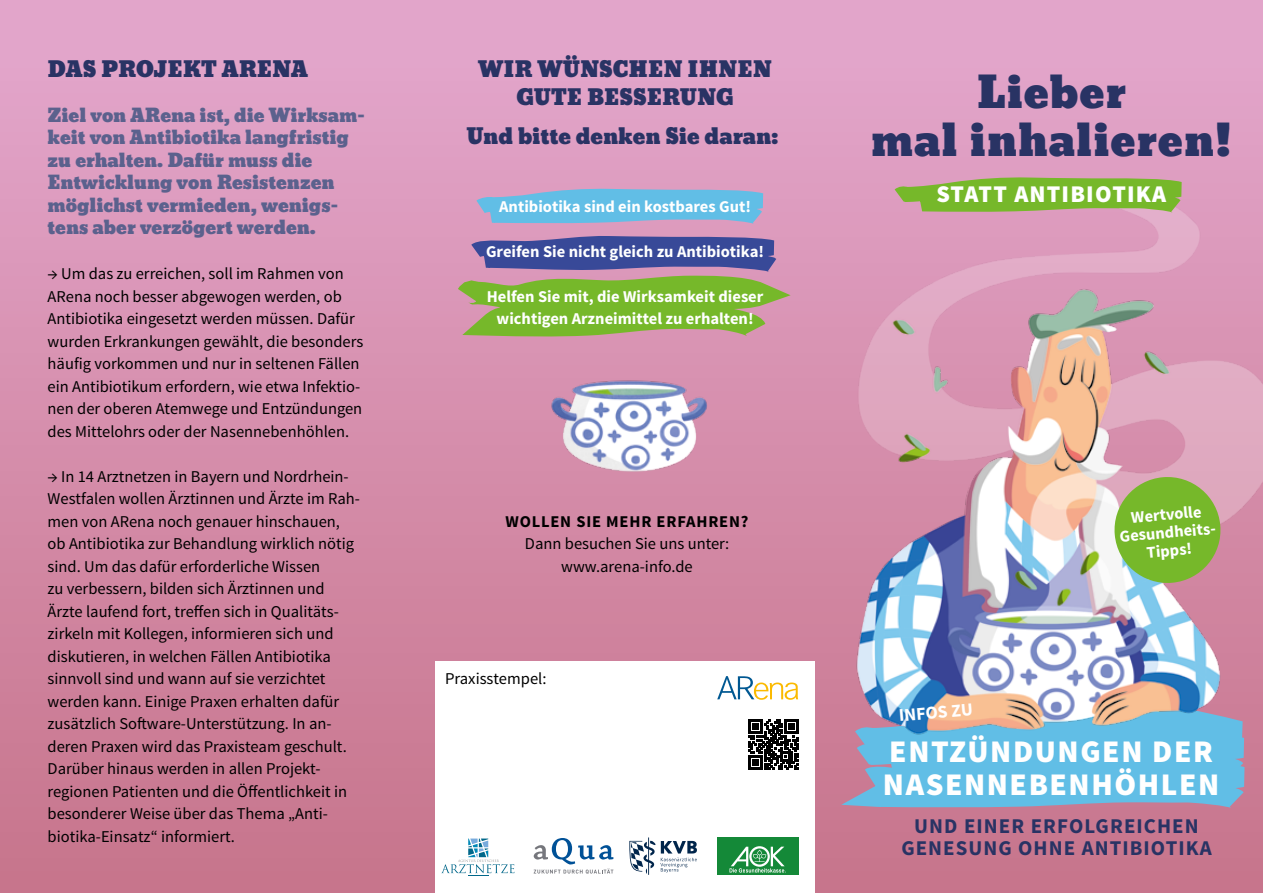
<style>
.page{position:relative;width:1263px;height:893px;background:#fff}
.page>*{position:absolute;margin:0;border:0;box-sizing:border-box;transform-origin:0 0}
.t1{font:42px/48px "Bevan";letter-spacing:.02em;color:#293364;text-align:center}
.t2{font:900 31.5px/33px "Source Sans Pro";letter-spacing:.05em;color:#fff}
.t3{font:900 24px "Source Sans Pro";letter-spacing:.05em;color:#fff}
.t4{font:21px/28.5px "Bevan";color:#293364;text-align:center}
.t5{font:700 21px/22.5px "Source Sans Pro";letter-spacing:.05em;color:#293364;text-align:center}
.t6{font:18px/22.5px "Bevan";color:#5b618d}
.t7{font:700 18px "Source Sans Pro";color:#fff}
.t8{font:16.5px/22.5px "Source Sans Pro";color:#000}
.t9{font:700 16.5px/18px "Source Sans Pro";color:#fff;text-align:center}
.t10{font:700 16.5px "Source Sans Pro";letter-spacing:.05em;color:#000}
</style>
<div class="page">
<div style="left:0;top:0;width:1263px;height:893px;background:linear-gradient(to bottom,#e4a8ce,#c7748a)"></div>
<svg style="left:419px;top:180px;width:423px;height:178px;background:#a5999c"></svg>
<div style="left:435px;top:662px;width:380px;height:231px;background:#fff"></div>
<img style="left:851px;top:189px;width:412px;height:487px">
<svg style="left:855px;top:169px;width:394px;height:58px;background:#b8a789"></svg>
<img style="left:535px;top:363px;width:186px;height:135px">
<svg style="left:1112px;top:475px;width:111px;height:110px;background:#91b756"></svg>
<svg style="left:717px;top:676px;width:546px;height:152px"></svg>
<div style="left:717px;top:837px;width:81px;height:38px;background:#148938"></div>
<svg style="left:729px;top:846px;width:56px;height:27px"></svg>
<svg style="left:534px;top:838px;width:79px;height:36px"></svg>
<svg style="left:441px;top:838px;width:73px;height:38px"></svg>
<svg style="left:629px;top:837px;width:68px;height:38px"></svg>
<p class="t4" style="left:48px;top:55px;width:262px">DAS PROJEKT ARENA</p>
<p class="t6" style="left:48px;top:104px;width:319px">Ziel von ARena ist, die Wirksam&shy;keit von Antibiotika langfristig zu erhalten. Dafür muss die<br>Entwicklung von Resistenzen möglichst vermieden, wenigs&shy;tens aber verzögert werden.</p>
<p class="t8" style="left:48px;top:263px;width:317px">→ Um das zu erreichen, soll im Rahmen von ARena noch besser abgewogen werden, ob Antibiotika eingesetzt werden müssen. Dafür wurden Erkrankungen gewählt, die besonders häufig vorkommen und nur in seltenen Fällen ein Antibiotikum erfordern, wie etwa Infektio&shy;nen der oberen Atemwege und Entzündungen des Mittelohrs oder der Nasennebenhöhlen.</p>
<p class="t8" style="left:48px;top:465px;width:314px">→ In 14 Arztnetzen in Bayern und Nordrhein-Westfalen wollen Ärztinnen und Ärzte im Rah&shy;men von ARena noch genauer hinschauen, ob Antibiotika zur Behandlung wirklich nötig sind. Um das dafür erforderliche Wissen<br>zu verbessern, bilden sich Ärztinnen und Ärzte laufend fort, treffen sich in Qualitäts&shy;zirkeln mit Kollegen, informieren sich und diskutieren, in welchen Fällen Antibiotika sinnvoll sind und wann auf sie verzichtet werden kann. Einige Praxen erhalten dafür zusätzlich Software-Unterstützung. In an&shy;deren Praxen wird das Praxisteam geschult.<br>Darüber hinaus werden in allen Projekt&shy;regionen Patienten und die Öffentlichkeit in besonderer Weise über das Thema „Anti&shy;biotika-Einsatz“ informiert.</p>
<p class="t4" style="left:478px;top:55px;width:295px">WIR WÜNSCHEN IHNEN<br>GUTE BESSERUNG</p>
<p class="t4" style="left:466px;top:122px;width:314px">Und bitte denken Sie daran:</p>
<p class="t9" style="left:499px;top:198px;width:253px">Antibiotika sind ein kostbares Gut!</p>
<p class="t9" style="left:486px;top:243px;width:279px">Greifen Sie nicht gleich zu Antibiotika!</p>
<p class="t9" style="left:487px;top:285px;width:278px;line-height:22.5px">Helfen Sie mit, die Wirksamkeit dieser wichtigen Arzneimittel zu erhalten!</p>
<p class="t10" style="left:505px;top:510px;width:245px">WOLLEN SIE MEHR ERFAHREN?</p>
<p class="t8" style="left:525px;top:533px;width:206px;text-align:center">Dann besuchen Sie uns unter: www.arena-info.de</p>
<p class="t8" style="left:445px;top:668px;width:103px">Praxisstempel:</p>
<h1 class="t1" style="left:871px;top:69px;width:362px">Lieber<br>mal inhalieren!</h1>
<h3 class="t3" style="left:936px;top:178px;width:231px">STATT ANTIBIOTIKA</h3>
<p class="t9" style="left:1117px;top:510px;width:101px;rotate:-5deg">Wertvolle<br>Gesundheits-<br>Tipps!</p>
<p class="t7" style="left:898px;top:704px;width:76px;rotate:-5deg">INFOS ZU</p>
<h2 class="t2" style="left:883px;top:736px;width:338px">ENTZÜNDUNGEN DER<br>NASENNEBENHÖHLEN</h2>
<p class="t5" style="left:901px;top:815px;width:312px">UND EINER ERFOLGREICHEN<br>GENESUNG OHNE ANTIBIOTIKA</p>
</div>
